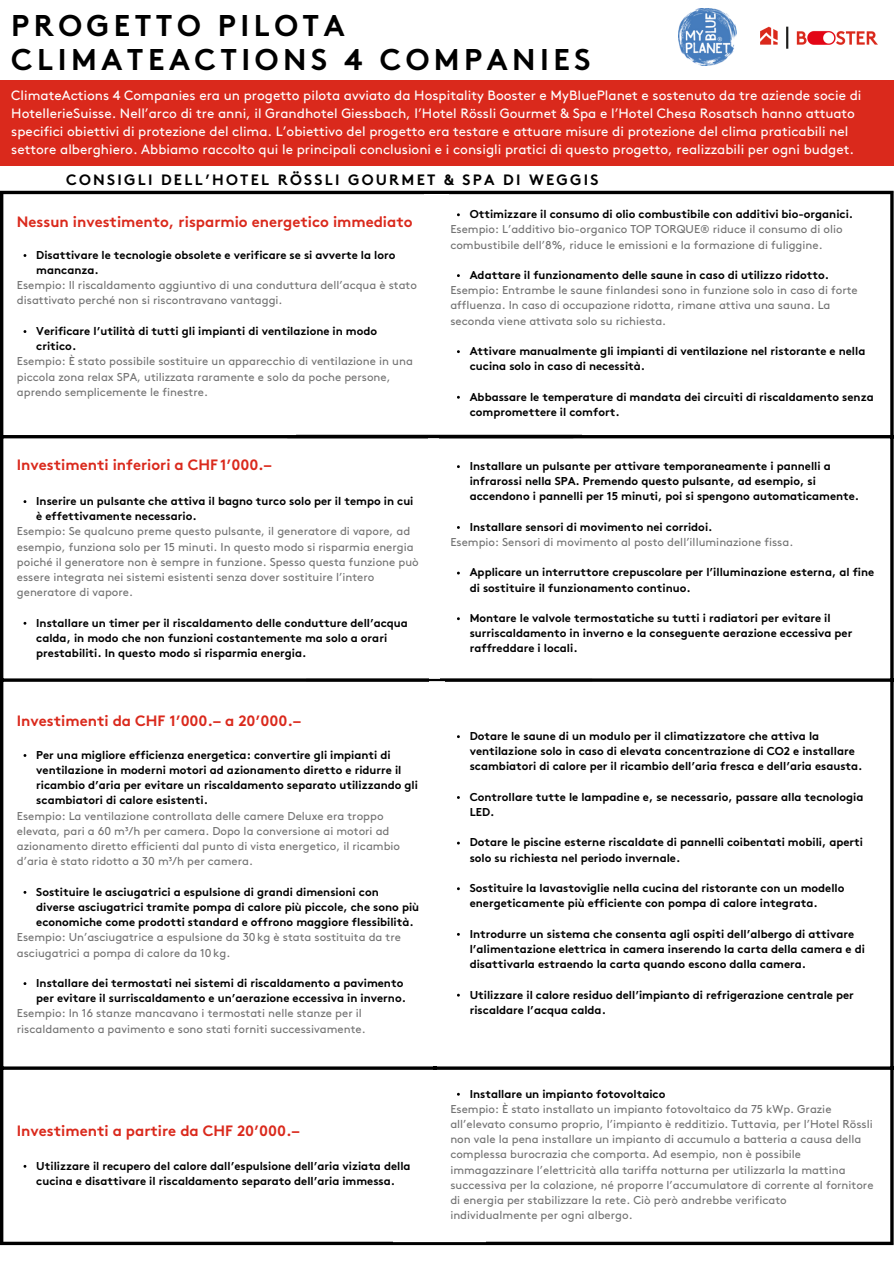
<style>
.page{position:relative;width:894px;height:1264px;background:#fff}
.page>*{position:absolute;margin:0;border:0;box-sizing:border-box;transform-origin:0 0}
.t1{font:700 30px/33.8px "Brown Std";letter-spacing:.15em;color:#000}
.t2{font:700 15px "Brown Std";color:#da291c}
.t3{font:700 15px "Brown Std";letter-spacing:.15em;color:#000}
.t4{font:13.5px/18px "Brown Std";color:#fff}
.t5{font:700 11.4px/15.1px "Brown Std";color:#000}
.t6{font:11.4px/15.1px "Brown Std";color:#737373}
</style>
<div class="page">
<div style="left:0;top:81px;width:893px;height:289px;background:#da291c"></div>
<div style="left:0;top:167px;width:893px;height:303px;background:#fff"></div>
<hr style="left:0;top:194px;width:3px;height:1047px;background:#000">
<hr style="left:890px;top:194px;width:3px;height:1047px;background:#000">
<hr style="left:0;top:191px;width:893px;height:3px;background:#000">
<hr style="left:0;top:435px;width:893px;height:3px;background:#000">
<hr style="left:0;top:678px;width:893px;height:3px;background:#000">
<hr style="left:0;top:1066px;width:893px;height:3px;background:#000">
<hr style="left:0;top:1241px;width:893px;height:3px;background:#000">
<img style="left:760px;top:26px;width:118px;height:23px">
<img style="left:678px;top:9px;width:57px;height:57px">
<div style="left:429px;top:453px;width:10px;height:228px;background:#fff"></div>
<hr style="left:306px;top:679px;width:286px;height:2px;background:#000">
<p class="t1" style="left:11px;top:11px;width:580px">PROGETTO PILOTA<br>CLIMATEACTIONS 4 COMPANIES</p>
<p class="t4" style="left:11px;top:88px;width:851px">ClimateActions 4 Companies era un progetto pilota avviato da Hospitality Booster e MyBIuePlanet e sostenuto da tre aziende socie di HotellerieSuisse. Nell’arco di tre anni, il Grandhotel Giessbach, l’Hotel Rössli Gourmet &amp; Spa e l’Hotel Chesa Rosatsch hanno attuato specifici obiettivi di protezione del clima. L’obiettivo del progetto era testare e attuare misure di protezione del clima praticabili nel settore alberghiero. Abbiamo raccolto qui le principali conclusioni e i consigli pratici di questo progetto, realizzabili per ogni budget.</p>
<p class="t3" style="left:66px;top:173px;width:533px">CONSIGLI DELL’HOTEL RÖSSLI GOURMET &amp; SPA DI WEGGIS</p>
<p class="t2" style="left:17px;top:215px;width:397px">Nessun investimento, risparmio energetico immediato</p>
<h1 class="t5" style="left:36px;top:248px;width:360px">Disattivare le tecnologie obsolete e verificare se si avverte la loro mancanza.</h1>
<p class="t6" style="left:17px;top:279px;width:401px">Esempio: Il riscaldamento aggiuntivo di una conduttura dell’acqua è stato disattivato perché non si riscontravano vantaggi.</p>
<p class="t5" style="left:36px;top:324px;width:342px">Verificare l’utilità di tutti gli impianti di ventilazione in modo critico.</p>
<p class="t6" style="left:17px;top:355px;width:397px">Esempio: È stato possibile sostituire un apparecchio di ventilazione in una piccola zona relax SPA, utilizzata raramente e solo da poche persone, aprendo semplicemente le finestre.</p>
<p class="t2" style="left:17px;top:458px;width:256px">Investimenti inferiori a CHF 1’000.–</p>
<p class="t5" style="left:36px;top:494px;width:378px">Inserire un pulsante che attiva il bagno turco solo per il tempo in cui è effettivamente necessario.</p>
<p class="t6" style="left:17px;top:525px;width:403px">Esempio: Se qualcuno preme questo pulsante, il generatore di vapore, ad esempio, funziona solo per 15 minuti. In questo modo si risparmia energia poiché il generatore non è sempre in funzione. Spesso questa funzione può essere integrata nei sistemi esistenti senza dover sostituire l’intero generatore di vapore.</p>
<p class="t5" style="left:36px;top:616px;width:373px">Installare un timer per il riscaldamento delle condutture dell’acqua calda, in modo che non funzioni costantemente ma solo a orari prestabiliti. In questo modo si risparmia energia.</p>
<p class="t2" style="left:17px;top:714px;width:285px">Investimenti da CHF 1’000.– a 20’000.–</p>
<p class="t5" style="left:36px;top:748px;width:383px">Per una migliore efficienza energetica: convertire gli impianti di ventilazione in moderni motori ad azionamento diretto e ridurre il ricambio d’aria per evitare un riscaldamento separato utilizzando gli scambiatori di calore esistenti.</p>
<p class="t6" style="left:17px;top:809px;width:384px">Esempio: La ventilazione controllata delle camere Deluxe era troppo elevata, pari a 60 m³/h per camera. Dopo la conversione ai motori ad azionamento diretto efficienti dal punto di vista energetico, il ricambio d’aria è stato ridotto a 30 m³/h per camera.</p>
<p class="t5" style="left:36px;top:885px;width:384px">Sostituire le asciugatrici a espulsione di grandi dimensioni con diverse asciugatrici tramite pompa di calore più piccole, che sono più economiche come prodotti standard e offrono maggiore flessibilità.</p>
<p class="t6" style="left:17px;top:930px;width:385px">Esempio: Un’asciugatrice a espulsione da 30kg è stata sostituita da tre asciugatrici a pompa di calore da 10kg.</p>
<p class="t5" style="left:36px;top:976px;width:371px">Installare dei termostati nei sistemi di riscaldamento a pavimento per evitare il surriscaldamento e un’aerazione eccessiva in inverno.</p>
<p class="t6" style="left:17px;top:1006px;width:350px">Esempio: In 16 stanze mancavano i termostati nelle stanze per il riscaldamento a pavimento e sono stati forniti successivamente.</p>
<p class="t2" style="left:17px;top:1125px;width:284px">Investimenti a partire da CHF 20’000.–</p>
<p class="t5" style="left:36px;top:1159px;width:376px">Utilizzare il recupero del calore dall’espulsione dell’aria viziata della cucina e disattivare il riscaldamento separato dell’aria immessa.</p>
<p class="t5" style="left:469px;top:208px;width:385px">Ottimizzare il consumo di olio combustibile con additivi bio-organici.</p>
<h2 class="t6" style="left:450px;top:223px;width:394px">Esempio: L’additivo bio-organico TOP TORQUE® riduce il consumo di olio combustibile dell’8%, riduce le emissioni e la formazione di fuliggine.</h2>
<p class="t5" style="left:469px;top:268px;width:360px">Adattare il funzionamento delle saune in caso di utilizzo ridotto.</p>
<p class="t6" style="left:450px;top:284px;width:409px">Esempio: Entrambe le saune finlandesi sono in funzione solo in caso di forte affluenza. In caso di occupazione ridotta, rimane attiva una sauna. La seconda viene attivata solo su richiesta.</p>
<p class="t5" style="left:469px;top:344px;width:397px">Attivare manualmente gli impianti di ventilazione nel ristorante e nella cucina solo in caso di necessità.</p>
<p class="t5" style="left:469px;top:390px;width:405px">Abbassare le temperature di mandata dei circuiti di riscaldamento senza compromettere il comfort.</p>
<p class="t5" style="left:469px;top:459px;width:391px">Installare un pulsante per attivare temporaneamente i pannelli a infrarossi nella SPA. Premendo questo pulsante, ad esempio, si accendono i pannelli per 15 minuti, poi si spengono automaticamente.</p>
<p class="t5" style="left:469px;top:520px;width:244px">Installare sensori di movimento nei corridoi.</p>
<p class="t6" style="left:450px;top:535px;width:344px">Esempio: Sensori di movimento al posto dell’illuminazione fissa.</p>
<p class="t5" style="left:469px;top:566px;width:406px">Applicare un interruttore crepuscolare per l’illuminazione esterna, al fine di sostituire il funzionamento continuo.</p>
<p class="t5" style="left:469px;top:611px;width:384px">Montare le valvole termostatiche su tutti i radiatori per evitare il surriscaldamento in inverno e la conseguente aerazione eccessiva per raffreddare i locali.</p>
<p class="t5" style="left:469px;top:729px;width:394px">Dotare le saune di un modulo per il climatizzatore che attiva la ventilazione solo in caso di elevata concentrazione di CO2 e installare scambiatori di calore per il ricambio dell’aria fresca e dell’aria esausta.</p>
<p class="t5" style="left:469px;top:790px;width:395px">Controllare tutte le lampadine e, se necessario, passare alla tecnologia<br>LED.</p>
<p class="t5" style="left:469px;top:836px;width:395px">Dotare le piscine esterne riscaldate di pannelli coibentati mobili, aperti solo su richiesta nel periodo invernale.</p>
<p class="t5" style="left:469px;top:881px;width:376px">Sostituire la lavastoviglie nella cucina del ristorante con un modello energeticamente più efficiente con pompa di calore integrata.</p>
<p class="t5" style="left:469px;top:927px;width:396px">Introdurre un sistema che consenta agli ospiti dell’albergo di attivare l’alimentazione elettrica in camera inserendo la carta della camera e di disattivarla estraendo la carta quando escono dalla camera.</p>
<p class="t5" style="left:469px;top:988px;width:385px">Utilizzare il calore residuo dell’impianto di refrigerazione centrale per riscaldare l’acqua calda.</p>
<p class="t5" style="left:469px;top:1087px;width:197px">Installare un impianto fotovoltaico</p>
<p class="t6" style="left:450px;top:1102px;width:424px">Esempio: È stato installato un impianto fotovoltaico da 75 kWp. Grazie all’elevato consumo proprio, l’impianto è redditizio. Tuttavia, per l’Hotel Rössli non vale la pena installare un impianto di accumulo a batteria a causa della complessa burocrazia che comporta. Ad esempio, non è possibile immagazzinare l’elettricità alla tariffa notturna per utilizzarla la mattina successiva per la colazione, né proporre l’accumulatore di corrente al fornitore di energia per stabilizzare la rete. Ciò però andrebbe verificato individualmente per ogni albergo.</p>
</div>
